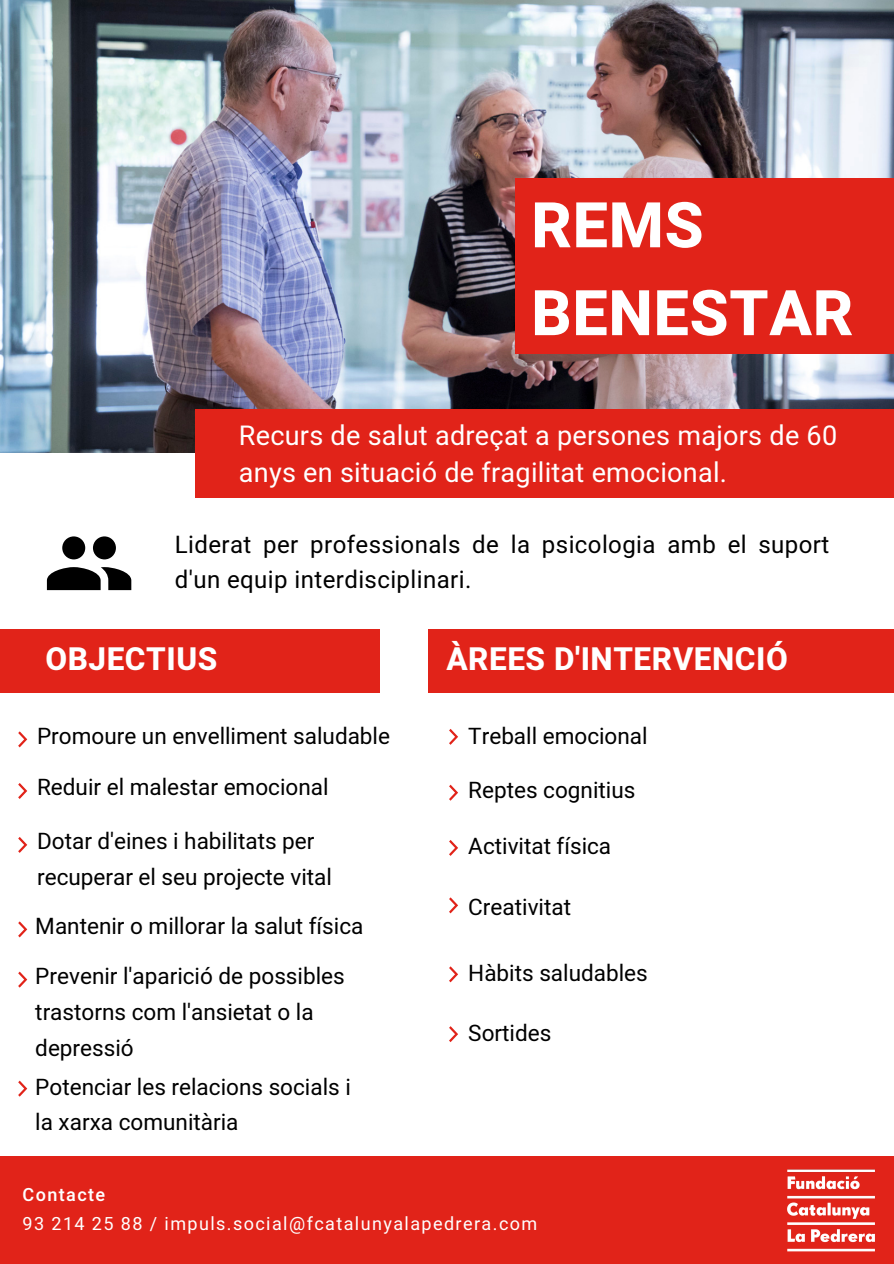
<style>
.page{position:relative;width:894px;height:1264px;background:#fff}
.page>*{position:absolute;margin:0;border:0;box-sizing:border-box;transform-origin:0 0}
.t1{font:800 63px/87.8px "Heebo";letter-spacing:.01em;color:#fff}
.t2{font:800 31.5px "Heebo";letter-spacing:.015em;color:#fff}
.t3{font:27px/37.2px "Heebo";letter-spacing:.01em;color:#fff}
.t4{font:24px/35px "Heebo";letter-spacing:.015em;color:#000}
.t5{font:22.5px/36px "Heebo";color:#000}
.t6{font:18px "Heebo";letter-spacing:.08em;color:#fff}
.t7{font:500 18px "Heebo";letter-spacing:.08em;color:#fff}
</style>
<div class="page">
<img style="left:0;top:0;width:893px;height:453px">
<div style="left:515px;top:179px;width:378px;height:175px;background:#e12319"></div>
<div style="left:195px;top:409px;width:698px;height:88px;background:#e12319"></div>
<svg style="left:47px;top:536px;width:84px;height:54px"></svg>
<div style="left:0;top:1156px;width:893px;height:107px;background:#e12319"></div>
<div style="left:0;top:629px;width:379px;height:63px;background:#e12319"></div>
<div style="left:428px;top:629px;width:465px;height:64px;background:#e12319"></div>
<svg style="left:18px;top:731px;width:9px;height:16px"></svg>
<svg style="left:18px;top:783px;width:9px;height:16px"></svg>
<svg style="left:18px;top:837px;width:9px;height:15px"></svg>
<svg style="left:18px;top:921px;width:9px;height:16px"></svg>
<svg style="left:18px;top:971px;width:9px;height:16px"></svg>
<svg style="left:18px;top:1080px;width:9px;height:16px"></svg>
<svg style="left:449px;top:729px;width:9px;height:15px"></svg>
<svg style="left:449px;top:784px;width:9px;height:16px"></svg>
<svg style="left:449px;top:840px;width:9px;height:15px"></svg>
<svg style="left:449px;top:897px;width:9px;height:16px"></svg>
<svg style="left:449px;top:966px;width:9px;height:16px"></svg>
<svg style="left:449px;top:1026px;width:9px;height:16px"></svg>
<img style="left:787px;top:1169px;width:88px;height:83px">
<h1 class="t1" style="left:531px;top:184px;width:323px">REMS<br>BENESTAR</h1>
<p class="t3" style="left:239px;top:418px;width:599px">Recurs de salut adreçat a persones majors de 60 anys en situació de fragilitat emocional.</p>
<p class="t4" style="left:175px;top:528px;width:656px">Liderat per professionals de la psicologia amb el suport d'un equip interdisciplinari.</p>
<h2 class="t2" style="left:45px;top:637px;width:173px">OBJECTIUS</h2>
<p class="t5" style="left:37px;top:718px;width:354px">Promoure un envelliment saludable</p>
<p class="t5" style="left:37px;top:770px;width:293px">Reduir el malestar emocional</p>
<p class="t5" style="left:37px;top:823px;width:296px">Dotar d'eines i habilitats per recuperar el seu projecte vital</p>
<p class="t5" style="left:35px;top:908px;width:329px">Mantenir o millorar la salut física</p>
<p class="t5" style="left:35px;top:958px;width:311px">Prevenir l'aparició de possibles trastorns com l'ansietat o la depressió</p>
<p class="t5" style="left:35px;top:1069px;width:317px">Potenciar les relacions socials i la xarxa comunitària</p>
<h2 class="t2" style="left:446px;top:637px;width:343px">ÀREES D'INTERVENCIÓ</h2>
<p class="t5" style="left:468px;top:719px;width:181px">Treball emocional</p>
<p class="t5" style="left:468px;top:773px;width:168px">Reptes cognitius</p>
<p class="t5" style="left:468px;top:828px;width:144px">Activitat física</p>
<p class="t5" style="left:468px;top:889px;width:104px">Creativitat</p>
<p class="t5" style="left:468px;top:956px;width:181px">Hàbits saludables</p>
<p class="t5" style="left:468px;top:1016px;width:84px">Sortides</p>
<p class="t7" style="left:23px;top:1181px;width:84px">Contacte</p>
<p class="t6" style="left:23px;top:1211px;width:516px">93 214 25 88 / impuls.social@fcatalunyalapedrera.com</p>
</div>
